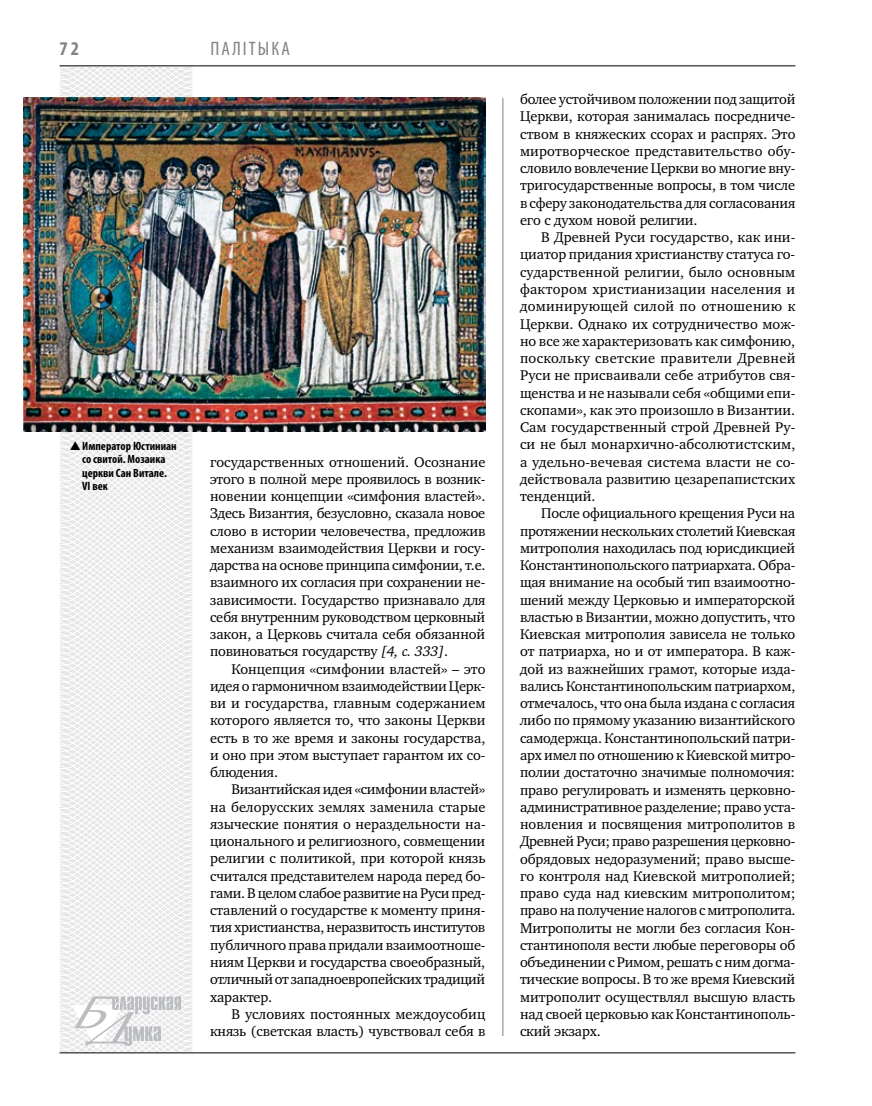
<style>
.page{position:relative;width:872px;height:1106px;background:#fff}
.page>*{position:absolute;margin:0;border:0;box-sizing:border-box;transform-origin:0 0}
.t1{font:condensed 19.5px "Myriad Pro";letter-spacing:.11em;color:#808285}
.t2{font:700 condensed 19.5px "Myriad Pro";color:#808285}
.t3{font:14.4px/17.2px "Charter C";letter-spacing:-.01em;color:#000;text-align:justify}
.t4{font:700 condensed 12px/13.5px "Myriad Pro";color:#000}
.s1{font-style:italic}
</style>
<div class="page">
<svg style="left:23px;top:65px;width:228px;height:989px"></svg>
<hr style="left:502px;top:98px;width:1px;height:938px;background:#808285">
<hr style="left:60px;top:1052px;width:735px;height:1px;background:#000">
<svg style="left:71px;top:996px;width:110px;height:53px"></svg>
<hr style="left:60px;top:65px;width:735px;height:1px;background:#000">
<img style="left:24px;top:97px;width:461px;height:335px">
<svg style="left:70px;top:441px;width:23px;height:10px"></svg>
<h1 class="t2" style="left:60px;top:37px;width:21px">72</h1>
<h1 class="t1" style="left:210px;top:37px;width:81px">ПАЛІТЫКА</h1>
<p class="t4" style="left:82px;top:439px;width:96px">Император Юстиниан со свитой. Мозаика церкви Сан Витале.<br>VI век</p>
<p class="t3" style="left:210px;top:453px;width:277px">государственных отношений. Осознание этого в полной мере проявилось в возник&shy;новении концепции «симфония властей».<br>Здесь Византия, безусловно, сказала новое слово в истории человечества, предложив механизм взаимодействия Церкви и госу&shy;дарства на основе принципа симфонии, т.е. взаимного их согласия при сохранении не&shy;зависимости. Государство признавало для себя внутренним руководством церковный закон, а Церковь считала себя обязанной повиноваться государству <span class="s1">[4, с. 333]</span>.</p>
<p class="t3" style="left:210px;top:660px;width:277px;text-indent:21px">Концепция «симфонии властей» – это идея о гармоничном взаимодействии Церк&shy;ви и государства, главным содержанием которого является то, что законы Церкви есть в то же время и законы государства, и оно при этом выступает гарантом их со&shy;блюдения.</p>
<p class="t3" style="left:210px;top:781px;width:277px;text-indent:21px">Византийская идея «симфонии властей» на белорусских землях заменила старые языческие понятия о нераздельности на&shy;ционального и религиозного, совмещении религии с политикой, при которой князь считался представителем народа перед бо&shy;гами. В целом слабое развитие на Руси пред&shy;ставлений о государстве к моменту приня&shy;тия христианства, неразвитость институтов публичного права придали взаимоотноше&shy;ниям Церкви и государства своеобразный, отличный от западноевропейских традиций характер.</p>
<p class="t3" style="left:210px;top:1005px;width:277px;text-align:right">В условиях постоянных междоусобиц князь (светская власть) чувствовал себя в</p>
<p class="t3" style="left:520px;top:91px;width:277px">более устойчивом положении под защитой Церкви, которая занималась посредниче&shy;ством в княжеских ссорах и распрях. Это миротворческое представительство обу&shy;словило вовлечение Церкви во многие вну&shy;тригосударственные вопросы, в том числе в сферу законодательства для согласования его с духом новой религии.</p>
<p class="t3" style="left:520px;top:229px;width:277px;text-indent:21px">В Древней Руси государство, как ини&shy;циатор придания христианству статуса го&shy;сударственной религии, было основным фактором христианизации населения и доминирующей силой по отношению к Церкви. Однако их сотрудничество мож&shy;но все же характеризовать как симфонию, поскольку светские правители Древней Руси не присваивали себе атрибутов свя&shy;щенства и не называли себя «общими епи&shy;скопами», как это произошло в Византии.<br>Сам государственный строй Древней Ру&shy;си не был монархично-абсолютистским, а удельно-вечевая система власти не со&shy;действовала развитию цезарепапистских тенденций.</p>
<p class="t3" style="left:520px;top:505px;width:277px;text-indent:21px">После официального крещения Руси на протяжении нескольких столетий Киевская митрополия находилась под юрисдикцией Константинопольского патриархата. Обра&shy;щая внимание на особый тип взаимоотно&shy;шений между Церковью и императорской властью в Византии, можно допустить, что Киевская митрополия зависела не только от патриарха, но и от императора. В каж&shy;дой из важнейших грамот, которые изда&shy;вались Константинопольским патриархом, отмечалось, что она была издана с согласия либо по прямому указанию византийского самодержца. Константинопольский патри&shy;арх имел по отношению к Киевской митро&shy;полии достаточно значимые полномочия: право регулировать и изменять церковно&shy;административное разделение; право уста&shy;новления и посвящения митрополитов в Древней Руси; право разрешения церковно&shy;обрядовых недоразумений; право высше&shy;го контроля над Киевской митрополией; право суда над киевским митрополитом; право на получение налогов с митрополита.<br>Митрополиты не могли без согласия Кон&shy;стантинополя вести любые переговоры об объединении с Римом, решать с ним догма&shy;тические вопросы. В то же время Киевский митрополит осуществлял высшую власть над своей церковью как Константинополь&shy;ский экзарх.</p>
</div>
